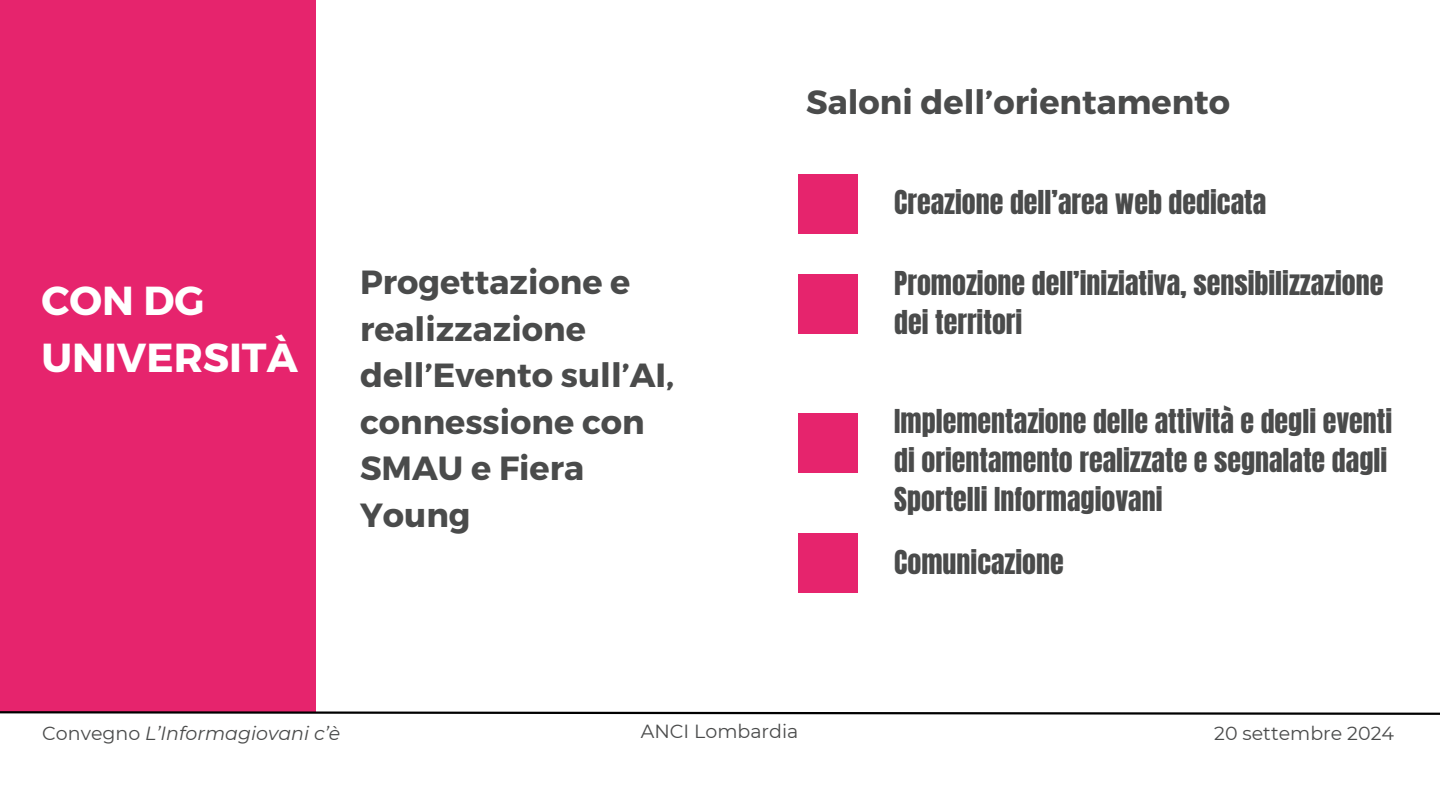
<style>
.page{position:relative;width:1440px;height:810px;background:#fff}
.page>*{position:absolute;margin:0;border:0;box-sizing:border-box;transform-origin:0 0}
.t1{font:700 40.5px/56.2px "Montserrat";color:#fff}
.t2{font:700 33.5px/46.5px "Montserrat";color:#4a4b4b}
.t3{font:28px/39px "Anton";color:#4a4b4b}
.t4{font:19px "Montserrat";color:#4a4b4b}
.t5{font:italic 19px "Montserrat";color:#4a4b4b}
.s1{font-style:normal}
</style>
<div class="page">
<div style="left:0;top:0;width:315px;height:712px;background:#e6246d"></div>
<svg style="left:0;top:710px;width:1440px;height:5px"></svg>
<div style="left:798px;top:174px;width:60px;height:60px;background:#e6246d"></div>
<div style="left:798px;top:274px;width:60px;height:60px;background:#e6246d"></div>
<div style="left:798px;top:413px;width:60px;height:60px;background:#e6246d"></div>
<div style="left:798px;top:533px;width:60px;height:60px;background:#e6246d"></div>
<p class="t2" style="left:806px;top:78px;width:425px">Saloni dell’orientamento</p>
<h1 class="t1" style="left:42px;top:271px;width:258px">CON DG<br>UNIVERSITÀ</h1>
<p class="t2" style="left:360px;top:258px;width:316px">Progettazione e realizzazione dell’Evento sull’AI, connessione con<br>SMAU e Fiera<br>Young</p>
<p class="t3" style="left:894px;top:183px;width:374px">Creazione dell’area web dedicata</p>
<p class="t3" style="left:894px;top:264px;width:491px">Promozione dell’iniziativa, sensibilizzazione dei territori</p>
<p class="t3" style="left:894px;top:403px;width:499px">Implementazione delle attività e degli eventi di orientamento realizzate e segnalate dagli<br>Sportelli Informagiovani</p>
<p class="t3" style="left:894px;top:543px;width:171px">Comunicazione</p>
<p class="t5" style="left:42px;top:722px;width:300px"><span class="s1">Convegno</span> L’Informagiovani c’è</p>
<p class="t4" style="left:641px;top:720px;width:159px">ANCI Lombardia</p>
<p class="t4" style="left:1214px;top:722px;width:181px">20 settembre 2024</p>
</div>
